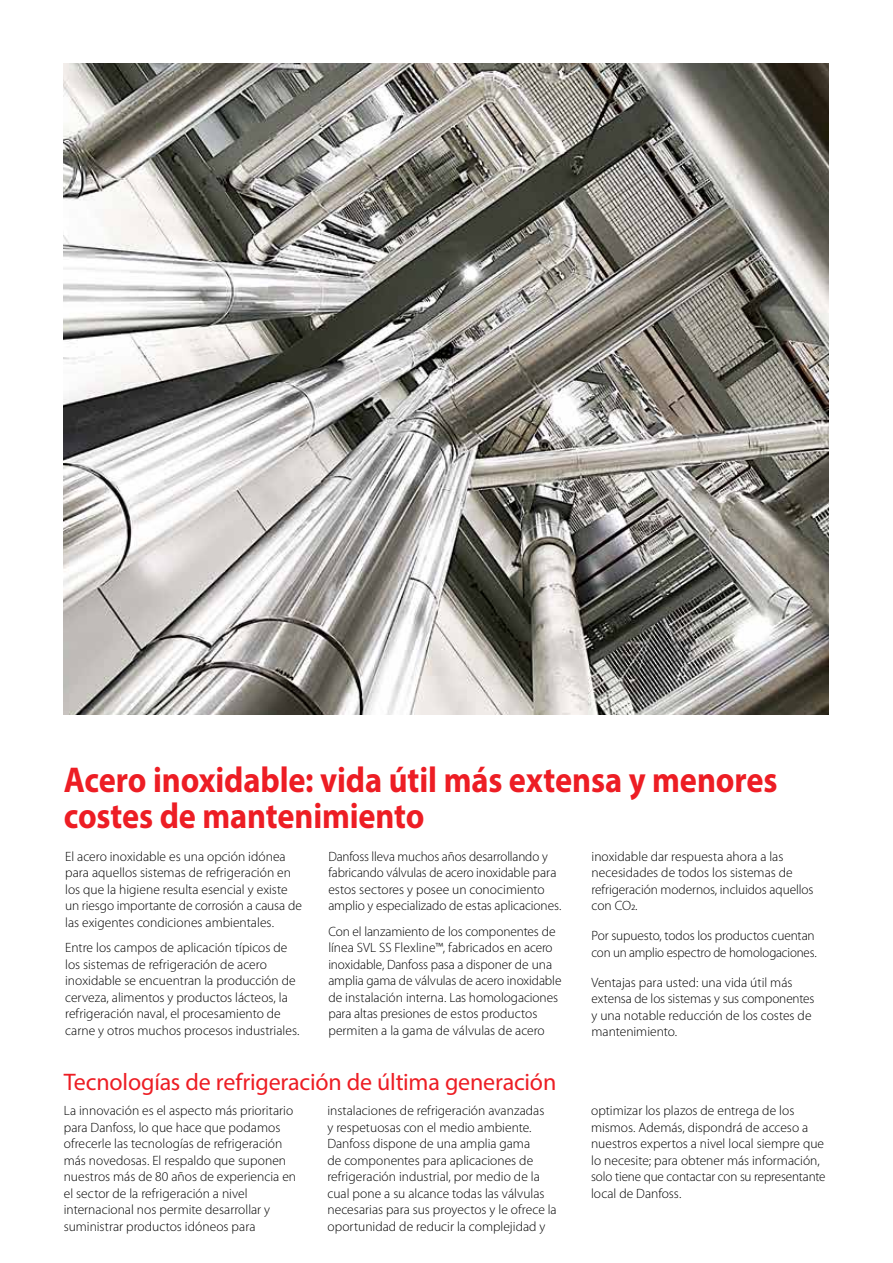
<style>
.page{position:relative;width:893px;height:1263px;background:#fff}
.page>*{position:absolute;margin:0;border:0;box-sizing:border-box;transform-origin:0 0}
.t1{font:700 36px/36px "Myriad Pro";letter-spacing:-.005em;color:#ed1d24;scale:.9 1}
.t2{font:24px "Myriad Pro";letter-spacing:-.01em;color:#ed1d24}
.t3{font:300 13.5px/16.5px "Myriad Pro";color:#000}
</style>
<div class="page">
<img style="left:64px;top:64px;width:764px;height:650px">
<h1 class="t1" style="left:64px;top:761px;width:795px">Acero inoxidable: vida útil más extensa y menores costes de mantenimiento</h1>
<p class="t3" style="left:65px;top:848px;width:238px">El acero inoxidable es una opción idónea para aquellos sistemas de refrigeración en los que la higiene resulta esencial y existe un riesgo importante de corrosión a causa de las exigentes condiciones ambientales.</p>
<p class="t3" style="left:65px;top:939px;width:236px">Entre los campos de aplicación típicos de los sistemas de refrigeración de acero inoxidable se encuentran la producción de cerveza, alimentos y productos lácteos, la refrigeración naval, el procesamiento de carne y otros muchos procesos industriales.</p>
<p class="t3" style="left:328px;top:848px;width:235px">Danfoss lleva muchos años desarrollando y fabricando válvulas de acero inoxidable para estos sectores y posee un conocimiento amplio y especializado de estas aplicaciones.</p>
<p class="t3" style="left:328px;top:923px;width:235px">Con el lanzamiento de los componentes de línea SVL SS Flexline™, fabricados en acero inoxidable, Danfoss pasa a disponer de una amplia gama de válvulas de acero inoxidable de instalación interna. Las homologaciones para altas presiones de estos productos permiten a la gama de válvulas de acero</p>
<h2 class="t2" style="left:64px;top:1067px;width:494px">Tecnologías de refrigeración de última generación</h2>
<p class="t3" style="left:591px;top:848px;width:223px">inoxidable dar respuesta ahora a las necesidades de todos los sistemas de refrigeración modernos, incluidos aquellos con CO2.</p>
<p class="t3" style="left:591px;top:928px;width:227px">Por supuesto, todos los productos cuentan con un amplio espectro de homologaciones.</p>
<p class="t3" style="left:591px;top:974px;width:224px">Ventajas para usted: una vida útil más extensa de los sistemas y sus componentes y una notable reducción de los costes de mantenimiento.</p>
<p class="t3" style="left:64px;top:1102px;width:234px">La innovación es el aspecto más prioritario para Danfoss, lo que hace que podamos ofrecerle las tecnologías de refrigeración más novedosas. El respaldo que suponen nuestros más de 80 años de experiencia en el sector de la refrigeración a nivel internacional nos permite desarrollar y suministrar productos idóneos para</p>
<p class="t3" style="left:327px;top:1102px;width:231px">instalaciones de refrigeración avanzadas<br>y respetuosas con el medio ambiente.<br>Danfoss dispone de una amplia gama<br>de componentes para aplicaciones de refrigeración industrial, por medio de la cual pone a su alcance todas las válvulas necesarias para sus proyectos y le ofrece la oportunidad de reducir la complejidad y</p>
<p class="t3" style="left:591px;top:1102px;width:236px">optimizar los plazos de entrega de los mismos. Además, dispondrá de acceso a nuestros expertos a nivel local siempre que lo necesite; para obtener más información, solo tiene que contactar con su representante local de Danfoss.</p>
</div>
